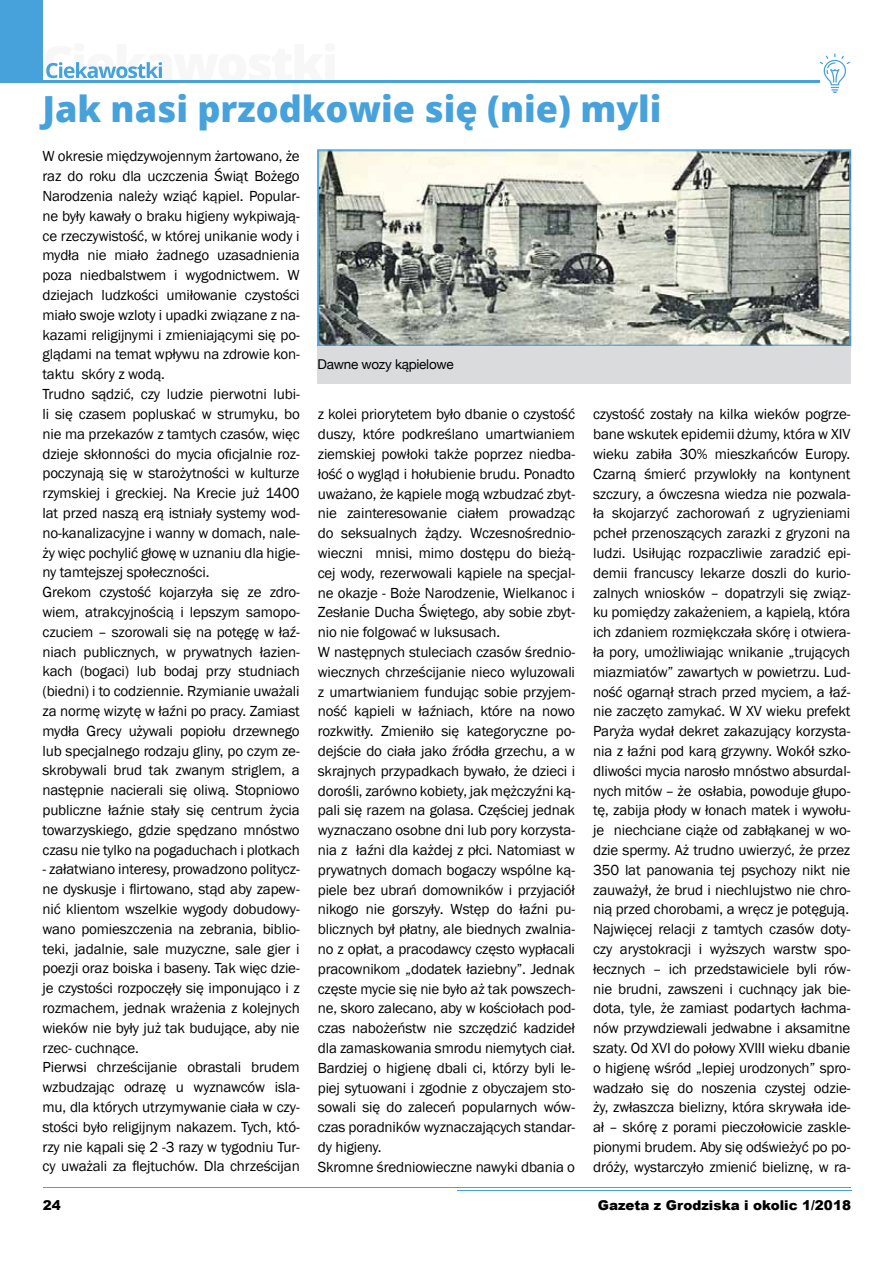
<style>
.page{position:relative;width:893px;height:1263px;background:#fff}
.page>*{position:absolute;margin:0;border:0;box-sizing:border-box;transform-origin:0 0}
.t1{font:800 36px "Open Sans";color:#47a2db}
.t2{font:15px/19.8px "Franklin Gothic";letter-spacing:-.01em;color:#000}
.t3{font:900 13.5px "Arial";color:#000}
.t4{font:13.5px "Helvetica Neue";letter-spacing:-.02em;color:#000}
</style>
<div class="page">
<hr style="left:43px;top:1187px;width:808px;height:1px;background:#47a2db">
<hr style="left:457px;top:1190px;width:394px;height:1px;background:#47a2db">
<div style="left:0;top:0;width:42px;height:82px;background:#47a2db"></div>
<svg style="left:46px;top:62px;width:117px;height:17px"></svg>
<hr style="left:42px;top:80px;width:777px;height:3px;background:#47a2db">
<svg style="left:820px;top:53px;width:30px;height:40px"></svg>
<svg style="left:317px;top:150px;width:534px;height:196px;background:#aeb1a8"></svg>
<div style="left:318px;top:150px;width:532px;height:196px;border:1px solid #47a2db"></div>
<div style="left:318px;top:346px;width:533px;height:37px;background:#d9dbdd"></div>
<h1 class="t1" style="left:42px;top:81px;width:621px">Jak nasi przodkowie się (nie) myli</h1>
<p class="t2" style="left:42px;top:147px;width:259px">W okresie międzywojennym żartowano, że raz do roku dla uczczenia Świąt Bożego Narodzenia należy wziąć kąpiel. Popular&shy;ne były kawały o braku higieny wykpiwają&shy;ce rzeczywistość, w której unikanie wody i mydła nie miało żadnego uzasadnienia poza niedbalstwem i wygodnictwem. W dziejach ludzkości umiłowanie czystości miało swoje wzloty i upadki związane z na&shy;kazami religijnymi i zmieniającymi się po&shy;glądami na temat wpływu na zdrowie kon&shy;taktu skóry z wodą.<br>Trudno sądzić, czy ludzie pierwotni lubi&shy;li się czasem popluskać w strumyku, bo nie ma przekazów z tamtych czasów, więc dzieje skłonności do mycia oficjalnie roz&shy;poczynają się w starożytności w kulturze rzymskiej i greckiej. Na Krecie już 1400 lat przed naszą erą istniały systemy wod&shy;no-kanalizacyjne i wanny w domach, nale&shy;ży więc pochylić głowę w uznaniu dla higie&shy;ny tamtejszej społeczności.<br>Grekom czystość kojarzyła się ze zdro&shy;wiem, atrakcyjnością i lepszym samopo&shy;czuciem – szorowali się na potęgę w łaź&shy;niach publicznych, w prywatnych łazien&shy;kach (bogaci) lub bodaj przy studniach (biedni) i to codziennie. Rzymianie uważali za normę wizytę w łaźni po pracy. Zamiast mydła Grecy używali popiołu drzewnego lub specjalnego rodzaju gliny, po czym ze&shy;skrobywali brud tak zwanym striglem, a następnie nacierali się oliwą. Stopniowo publiczne łaźnie stały się centrum życia towarzyskiego, gdzie spędzano mnóstwo czasu nie tylko na pogaduchach i plotkach</p>
<p class="t2" style="left:42px;top:860px;width:259px">- załatwiano interesy, prowadzono politycz&shy;ne dyskusje i flirtowano, stąd aby zapew&shy;nić klientom wszelkie wygody dobudowy&shy;wano pomieszczenia na zebrania, biblio&shy;teki, jadalnie, sale muzyczne, sale gier i poezji oraz boiska i baseny. Tak więc dzie&shy;je czystości rozpoczęły się imponująco i z rozmachem, jednak wrażenia z kolejnych wieków nie były już tak budujące, aby nie rzec- cuchnące.<br>Pierwsi chrześcijanie obrastali brudem wzbudzając odrazę u wyznawców isla&shy;mu, dla których utrzymywanie ciała w czy&shy;stości było religijnym nakazem. Tych, któ&shy;rzy nie kąpali się 2 -3 razy w tygodniu Tur&shy;cy uważali za flejtuchów. Dla chrześcijan</p>
<p class="t4" style="left:318px;top:356px;width:138px">Dawne wozy kąpielowe</p>
<p class="t2" style="left:318px;top:405px;width:259px">z kolei priorytetem było dbanie o czystość duszy, które podkreślano umartwianiem ziemskiej powłoki także poprzez niedba&shy;łość o wygląd i hołubienie brudu. Ponadto uważano, że kąpiele mogą wzbudzać zbyt&shy;nie zainteresowanie ciałem prowadząc do seksualnych żądzy. Wczesnośrednio&shy;wieczni mnisi, mimo dostępu do bieżą&shy;cej wody, rezerwowali kąpiele na specjal&shy;ne okazje - Boże Narodzenie, Wielkanoc i Zesłanie Ducha Świętego, aby sobie zbyt&shy;nio nie folgować w luksusach.<br>W następnych stuleciach czasów średnio&shy;wiecznych chrześcijanie nieco wyluzowali z umartwianiem fundując sobie przyjem&shy;ność kąpieli w łaźniach, które na nowo rozkwitły. Zmieniło się kategoryczne po&shy;dejście do ciała jako źródła grzechu, a w skrajnych przypadkach bywało, że dzieci i dorośli, zarówno kobiety, jak mężczyźni ką&shy;pali się razem na golasa. Częściej jednak wyznaczano osobne dni lub pory korzysta&shy;nia z łaźni dla każdej z płci. Natomiast w prywatnych domach bogaczy wspólne ką&shy;piele bez ubrań domowników i przyjaciół nikogo nie gorszyły. Wstęp do łaźni pu&shy;blicznych był płatny, ale biednych zwalnia&shy;no z opłat, a pracodawcy często wypłacali pracownikom „dodatek łaziebny”. Jednak częste mycie się nie było aż tak powszech&shy;ne, skoro zalecano, aby w kościołach pod&shy;czas nabożeństw nie szczędzić kadzideł dla zamaskowania smrodu niemytych ciał.<br>Bardziej o higienę dbali ci, którzy byli le&shy;piej sytuowani i zgodnie z obyczajem sto&shy;sowali się do zaleceń popularnych wów&shy;czas poradników wyznaczających standar&shy;dy higieny.<br>Skromne średniowieczne nawyki dbania o</p>
<p class="t2" style="left:593px;top:405px;width:259px;text-align:justify">czystość zostały na kilka wieków pogrze&shy;bane wskutek epidemii dżumy, która w XIV wieku zabiła 30% mieszkańców Europy.<br>Czarną śmierć przywlokły na kontynent szczury, a ówczesna wiedza nie pozwala&shy;ła skojarzyć zachorowań z ugryzieniami pcheł przenoszących zarazki z gryzoni na ludzi. Usiłując rozpaczliwie zaradzić epi&shy;demii francuscy lekarze doszli do kurio&shy;zalnych wniosków – dopatrzyli się związ&shy;ku pomiędzy zakażeniem, a kąpielą, która ich zdaniem rozmiękczała skórę i otwiera&shy;ła pory, umożliwiając wnikanie „trujących miazmiatów” zawartych w powietrzu. Lud&shy;ność ogarnął strach przed myciem, a łaź&shy;nie zaczęto zamykać. W XV wieku prefekt Paryża wydał dekret zakazujący korzysta&shy;nia z łaźni pod karą grzywny. Wokół szko&shy;dliwości mycia narosło mnóstwo absurdal&shy;nych mitów – że osłabia, powoduje głupo&shy;tę, zabija płody w łonach matek i wywołu&shy;je niechciane ciąże od zabłąkanej w wo&shy;dzie spermy. Aż trudno uwierzyć, że przez 350 lat panowania tej psychozy nikt nie zauważył, że brud i niechlujstwo nie chro&shy;nią przed chorobami, a wręcz je potęgują.<br>Najwięcej relacji z tamtych czasów doty&shy;czy arystokracji i wyższych warstw spo&shy;łecznych – ich przedstawiciele byli rów&shy;nie brudni, zawszeni i cuchnący jak bie&shy;dota, tyle, że zamiast podartych łachma&shy;nów przywdziewali jedwabne i aksamitne szaty. Od XVI do połowy XVIII wieku dbanie o higienę wśród „lepiej urodzonych” spro&shy;wadzało się do noszenia czystej odzie&shy;ży, zwłaszcza bielizny, która skrywała ide&shy;ał – skórę z porami pieczołowicie zaskle&shy;pionymi brudem. Aby się odświeżyć po po&shy;dróży, wystarczyło zmienić bieliznę, w ra-</p>
<p class="t3" style="left:43px;top:1195px;width:20px">24</p>
<p class="t3" style="left:598px;top:1196px;width:255px">Gazeta z Grodziska i okolic 1/2018</p>
</div>
